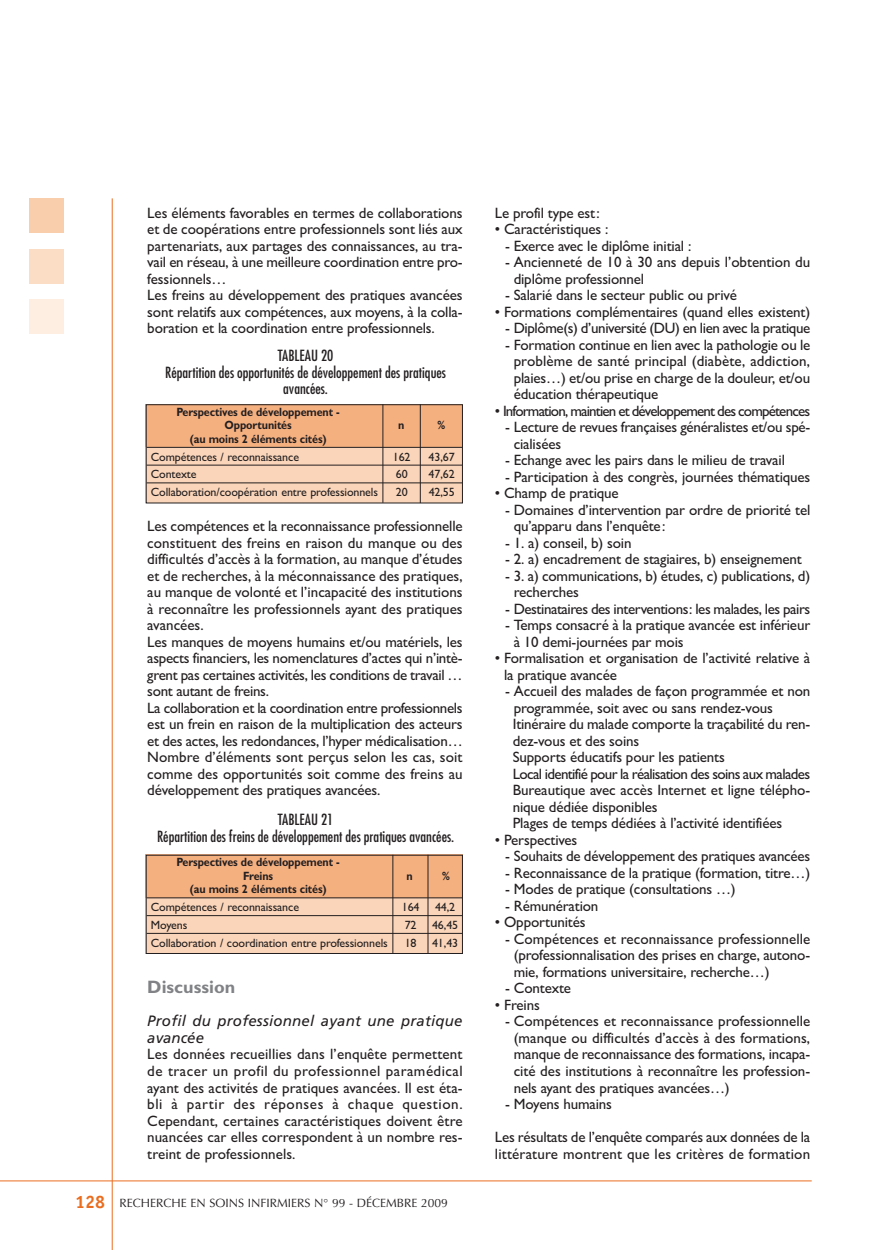
<style>
.page{position:relative;width:876px;height:1250px;background:#fff}
.page>*{position:absolute;margin:0;border:0;box-sizing:border-box;transform-origin:0 0}
.t1{font:700 18px "Gill Sans";color:#808285}
.t2{font:15px/16.5px "Gill Sans";letter-spacing:-.01em;color:#231f20}
.t3{font:condensed 15px/16.5px "Futura";color:#231f20;text-align:center}
.t4{font:15px "Gill Sans";letter-spacing:-.055em;color:#231f20}
.t5{font:15px "Gill Sans";letter-spacing:-.03em;color:#231f20}
.t6{font:italic 15px/16.5px "Frutiger";letter-spacing:.015em;color:#231f20}
.t7{font:12px "Gill Sans";letter-spacing:-.01em;color:#231f20}
.t8{font:700 12px/13.5px "Gill Sans";letter-spacing:-.01em;color:#231f20;text-align:center;scale:.9 1}
.t9{font:12px "Optima";color:#231f20}
.s1{font-family:"Officina Sans";font-weight:700;font-size:18px;color:#ea6d1f}
</style>
<div class="page">
<div style="left:29px;top:300px;width:34px;height:34px;background:#fdeee1"></div>
<div style="left:29px;top:249px;width:34px;height:34px;background:#fbddc5"></div>
<div style="left:29px;top:199px;width:34px;height:34px;background:#f9cead"></div>
<hr style="left:0;top:1180px;width:812px;height:1px;background:#ea6d1f">
<hr style="left:112px;top:198px;width:1px;height:1051px;background:#ea6d1f">
<div style="left:146px;top:404px;width:317px;height:43px;background:#f5b080"></div>
<div style="left:146px;top:447px;width:317px;height:56px;background:#fad5b9"></div>
<hr style="left:147px;top:447px;width:315px;height:1px;background:#231f20">
<hr style="left:147px;top:464px;width:315px;height:1px;background:#231f20">
<hr style="left:147px;top:482px;width:315px;height:1px;background:#231f20">
<div style="left:146px;top:404px;width:317px;height:99px;border:1px solid #231f20"></div>
<hr style="left:382px;top:404px;width:1px;height:99px;background:#231f20">
<hr style="left:420px;top:404px;width:1px;height:99px;background:#231f20">
<div style="left:146px;top:854px;width:317px;height:43px;background:#f5b080"></div>
<div style="left:146px;top:897px;width:317px;height:56px;background:#fad5b9"></div>
<hr style="left:147px;top:897px;width:315px;height:1px;background:#231f20">
<hr style="left:147px;top:915px;width:315px;height:1px;background:#231f20">
<hr style="left:147px;top:932px;width:315px;height:1px;background:#231f20">
<hr style="left:392px;top:854px;width:1px;height:99px;background:#231f20">
<hr style="left:428px;top:854px;width:1px;height:99px;background:#231f20">
<p class="t2" style="left:147px;top:206px;width:317px">Les éléments favorables en termes de collaborations et de coopérations entre professionnels sont liés aux partenariats, aux partages des connaissances, au tra&shy;vail en réseau, à une meilleure coordination entre pro&shy;fessionnels…<br>Les freins au développement des pratiques avancées sont relatifs aux compétences, aux moyens, à la colla&shy;boration et la coordination entre professionnels.</p>
<p class="t3" style="left:165px;top:348px;width:282px">TABLEAU 20<br>Répartition des opportunités de développement des pratiques avancées.</p>
<p class="t8" style="left:176px;top:406px;width:183px">Perspectives de développement -<br>Opportunités</p>
<p class="t8" style="left:398px;top:420px;width:8px">n</p>
<p class="t8" style="left:437px;top:420px;width:10px">%</p>
<p class="t8" style="left:190px;top:433px;width:154px">(au moins 2 éléments cités)</p>
<p class="t7" style="left:151px;top:452px;width:150px">Compétences / reconnaissance</p>
<p class="t7" style="left:393px;top:452px;width:19px">162</p>
<p class="t7" style="left:429px;top:452px;width:28px">43,67</p>
<p class="t7" style="left:151px;top:470px;width:47px">Contexte</p>
<p class="t7" style="left:396px;top:470px;width:13px">60</p>
<p class="t7" style="left:429px;top:470px;width:28px">47,62</p>
<p class="t7" style="left:151px;top:488px;width:229px">Collaboration/coopération entre professionnels</p>
<p class="t7" style="left:396px;top:488px;width:13px">20</p>
<p class="t7" style="left:429px;top:488px;width:28px">42,55</p>
<p class="t2" style="left:147px;top:519px;width:317px">Les compétences et la reconnaissance professionnelle constituent des freins en raison du manque ou des difficultés d’accès à la formation, au manque d’études et de recherches, à la méconnaissance des pratiques, au manque de volonté et l’incapacité des institutions à reconnaître les professionnels ayant des pratiques avancées.<br>Les manques de moyens humains et/ou matériels, les aspects financiers, les nomenclatures d’actes qui n’intè&shy;grent pas certaines activités, les conditions de travail … sont autant de freins.<br>La collaboration et la coordination entre professionnels est un frein en raison de la multiplication des acteurs et des actes, les redondances, l’hyper médicalisation… Nombre d’éléments sont perçus selon les cas, soit comme des opportunités soit comme des freins au développement des pratiques avancées.</p>
<p class="t3" style="left:157px;top:812px;width:299px">TABLEAU 21<br>Répartition des freins de développement des pratiques avancées.</p>
<p class="t8" style="left:176px;top:856px;width:183px">Perspectives de développement -<br>Freins</p>
<p class="t8" style="left:406px;top:870px;width:8px">n</p>
<p class="t8" style="left:442px;top:870px;width:10px">%</p>
<p class="t8" style="left:190px;top:883px;width:154px">(au moins 2 éléments cités)</p>
<p class="t7" style="left:151px;top:902px;width:150px">Compétences / reconnaissance</p>
<p class="t7" style="left:402px;top:902px;width:19px">164</p>
<p class="t7" style="left:435px;top:902px;width:22px">44,2</p>
<p class="t7" style="left:151px;top:920px;width:38px">Moyens</p>
<p class="t7" style="left:405px;top:920px;width:13px">72</p>
<p class="t7" style="left:432px;top:920px;width:28px">46,45</p>
<p class="t7" style="left:151px;top:938px;width:238px">Collaboration / coordination entre professionnels</p>
<p class="t7" style="left:405px;top:938px;width:13px">18</p>
<p class="t7" style="left:432px;top:938px;width:28px">41,43</p>
<p class="t1" style="left:147px;top:981px;width:89px">Discussion</p>
<p class="t6" style="left:147px;top:1014px;width:317px">Profil du professionnel ayant une pratique avancée</p>
<p class="t2" style="left:147px;top:1047px;width:317px;text-align:justify">Les données recueillies dans l’enquête permettent de tracer un profil du professionnel paramédical ayant des activités de pratiques avancées. Il est éta&shy;bli à partir des réponses à chaque question.<br>Cependant, certaines caractéristiques doivent être nuancées car elles correspondent à un nombre res&shy;treint de professionnels.</p>
<p class="t9" style="left:75px;top:1197px;width:374px"><span class="s1">128</span> RECHERCHE EN SOINS INFIRMIERS N° 99 - DÉCEMBRE 2009</p>
<p class="t2" style="left:495px;top:206px;width:106px">Le profil type est:</p>
<p class="t2" style="left:495px;top:222px;width:115px">• Caractéristiques :</p>
<p class="t2" style="left:505px;top:239px;width:188px">- Exerce avec le diplôme initial :</p>
<p class="t2" style="left:514px;top:255px;width:298px;text-indent:-9px">- Ancienneté de 10 à 30 ans depuis l’obtention du diplôme professionnel</p>
<p class="t2" style="left:505px;top:288px;width:233px">- Salarié dans le secteur public ou privé</p>
<p class="t2" style="left:495px;top:305px;width:317px">• Formations complémentaires (quand elles existent)</p>
<p class="t2" style="left:505px;top:321px;width:307px">- Diplôme(s) d’université (DU) en lien avec la pratique</p>
<p class="t2" style="left:514px;top:338px;width:298px;text-align:justify;text-indent:-9px">- Formation continue en lien avec la pathologie ou le problème de santé principal (diabète, addiction, plaies…) et/ou prise en charge de la douleur, et/ou éducation thérapeutique</p>
<p class="t4" style="left:495px;top:405px;width:317px">• Information, maintien et développement des compétences</p>
<p class="t2" style="left:514px;top:420px;width:298px;text-indent:-9px">- Lecture de revues françaises généralistes et/ou spé&shy;cialisées</p>
<p class="t2" style="left:505px;top:453px;width:281px">- Echange avec les pairs dans le milieu de travail</p>
<p class="t2" style="left:505px;top:470px;width:307px">- Participation à des congrès, journées thématiques</p>
<p class="t2" style="left:495px;top:486px;width:125px">• Champ de pratique</p>
<p class="t2" style="left:514px;top:503px;width:298px;text-indent:-9px">- Domaines d’intervention par ordre de priorité tel qu’apparu dans l’enquête:</p>
<p class="t2" style="left:505px;top:536px;width:128px">- 1. a) conseil, b) soin</p>
<p class="t2" style="left:505px;top:552px;width:298px">- 2. a) encadrement de stagiaires, b) enseignement</p>
<p class="t2" style="left:514px;top:569px;width:298px;text-indent:-9px">- 3. a) communications, b) études, c) publications, d) recherches</p>
<p class="t5" style="left:505px;top:603px;width:307px">- Destinataires des interventions: les malades, les pairs</p>
<p class="t2" style="left:514px;top:618px;width:298px;text-indent:-9px">- Temps consacré à la pratique avancée est inférieur à 10 demi-journées par mois</p>
<p class="t2" style="left:504px;top:651px;width:308px;text-indent:-9px">• Formalisation et organisation de l’activité relative à la pratique avancée</p>
<p class="t2" style="left:513px;top:684px;width:299px;text-indent:-8px">- Accueil des malades de façon programmée et non programmée, soit avec ou sans rendez-vous Itinéraire du malade comporte la traçabilité du ren&shy;dez-vous et des soins<br>Supports éducatifs pour les patients<br>Local identifié pour la réalisation des soins aux malades Bureautique avec accès Internet et ligne télépho&shy;nique dédiée disponibles<br>Plages de temps dédiées à l’activité identifiées</p>
<p class="t2" style="left:495px;top:833px;width:84px">• Perspectives</p>
<p class="t2" style="left:505px;top:849px;width:307px">- Souhaits de développement des pratiques avancées</p>
<p class="t2" style="left:505px;top:866px;width:307px">- Reconnaissance de la pratique (formation, titre…)</p>
<p class="t2" style="left:505px;top:882px;width:232px">- Modes de pratique (consultations …)</p>
<p class="t2" style="left:505px;top:899px;width:95px">- Rémunération</p>
<p class="t2" style="left:495px;top:915px;width:92px">• Opportunités</p>
<p class="t2" style="left:514px;top:932px;width:298px;text-align:justify;text-indent:-9px">- Compétences et reconnaissance professionnelle (professionnalisation des prises en charge, autono&shy;mie, formations universitaire, recherche…)</p>
<p class="t2" style="left:505px;top:981px;width:67px">- Contexte</p>
<p class="t2" style="left:495px;top:998px;width:46px">• Freins</p>
<p class="t2" style="left:514px;top:1014px;width:298px;text-align:justify;text-indent:-9px">- Compétences et reconnaissance professionnelle (manque ou difficultés d’accès à des formations, manque de reconnaissance des formations, incapa&shy;cité des institutions à reconnaître les profession&shy;nels ayant des pratiques avancées…)</p>
<p class="t2" style="left:505px;top:1097px;width:108px">- Moyens humains</p>
<p class="t2" style="left:495px;top:1130px;width:317px">Les résultats de l’enquête comparés aux données de la littérature montrent que les critères de formation</p>
</div>
